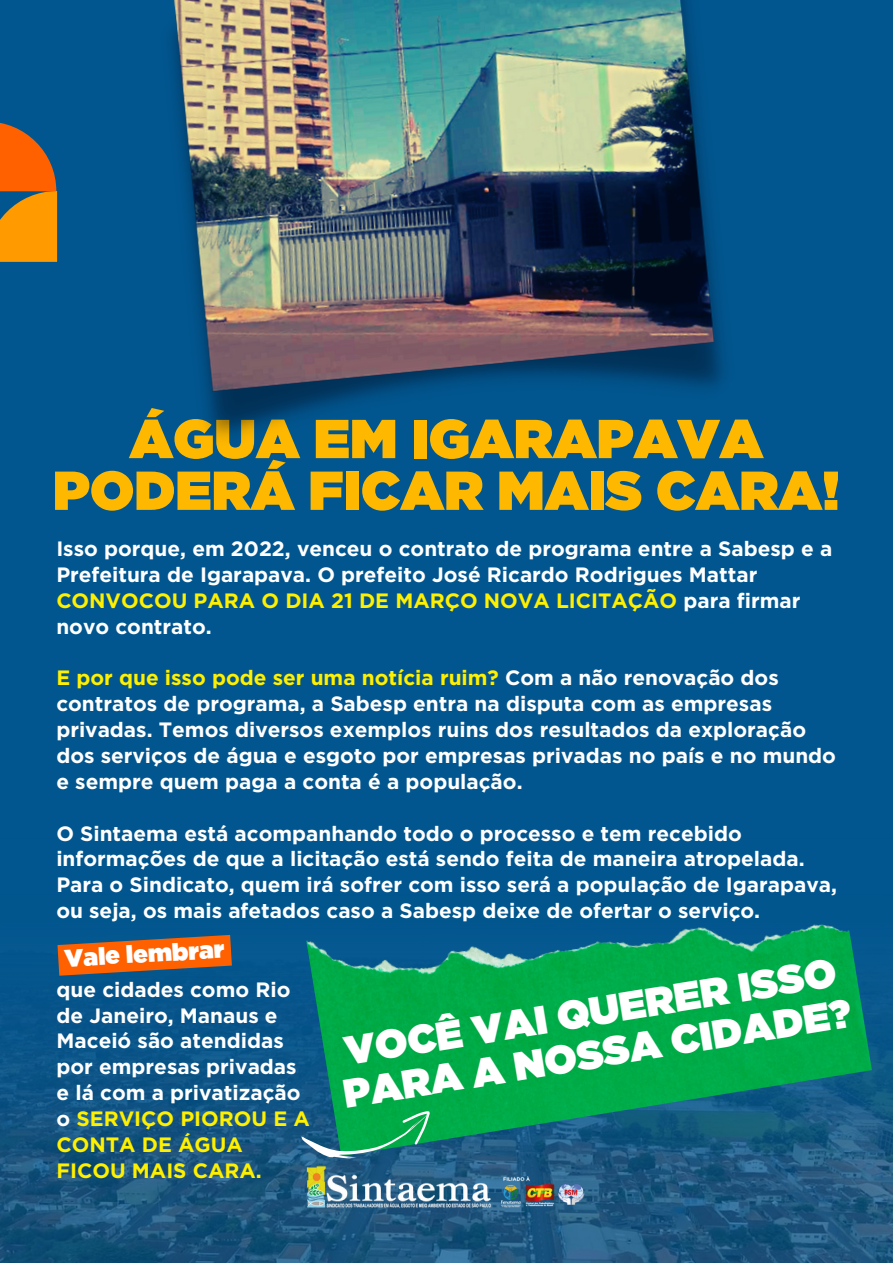
<style>
.page{position:relative;width:893px;height:1264px;background:#fff}
.page>*{position:absolute;margin:0;border:0;box-sizing:border-box;transform-origin:0 0}
.t1{font:900 54.6px/51.8px "Gotham";color:#ffb800;text-align:center}
.t2{font:900 40.05px/42.2px "Gotham";color:#fff}
.t3{font:900 24.3px "Gotham";color:#fff}
.t4{font:700 20.7px/25.8px "Gotham";color:#fff}
.s1{color:#fff000}
</style>
<div class="page">
<div style="left:0;top:0;width:892px;height:1262px;background:#02568f"></div>
<svg style="left:0;top:123px;width:57px;height:139px"></svg>
<img style="left:0;top:1161px;width:892px;height:101px">
<img style="left:303px;top:1161px;width:286px;height:51px">
<img style="left:0;top:975px;width:892px;height:186px">
<img style="left:306px;top:924px;width:565px;height:232px">
<svg style="left:297px;top:1109px;width:139px;height:63px;background:#248873"></svg>
<img style="left:172px;top:0;width:551px;height:435px">
<svg style="left:57px;top:934px;width:175px;height:41px"></svg>
<h1 class="t1" style="left:53px;top:416px;width:788px">ÁGUA EM IGARAPAVA<br>PODERÁ FICAR MAIS CARA!</h1>
<p class="t4" style="left:56px;top:537px;width:777px">Isso porque, em 2022, venceu o contrato de programa entre a Sabesp e a Prefeitura de Igarapava. O prefeito José Ricardo Rodrigues Mattar <span class="s1">CONVOCOU PARA O DIA 21 DE MARÇO NOVA LICITAÇÃO</span> para firmar novo contrato.</p>
<p class="t4" style="left:56px;top:666px;width:781px"><span class="s1">E por que isso pode ser uma notícia ruim?</span> Com a não renovação dos contratos de programa, a Sabesp entra na disputa com as empresas privadas. Temos diversos exemplos ruins dos resultados da exploração dos serviços de água e esgoto por empresas privadas no país e no mundo e sempre quem paga a conta é a população.</p>
<p class="t4" style="left:56px;top:821px;width:782px">O Sintaema está acompanhando todo o processo e tem recebido informações de que a licitação está sendo feita de maneira atropelada.<br>Para o Sindicato, quem irá sofrer com isso será a população de Igarapava, ou seja, os mais afetados caso a Sabesp deixe de ofertar o serviço.</p>
<h2 class="t2" style="left:334px;top:1033px;width:515px;rotate:-9deg">VOCÊ VAI QUERER ISSO<br>PARA A NOSSA CIDADE?</h2>
<p class="t3" style="left:64px;top:946px;width:161px;rotate:-3deg">Vale lembrar</p>
<p class="t4" style="left:57px;top:977px;width:255px">que cidades como Rio de Janeiro, Manaus e<br>Maceió são atendidas por empresas privadas e lá com a privatização o <span class="s1">SERVIÇO PIOROU E A<br>CONTA DE ÁGUA<br>FICOU MAIS CARA.</span></p>
</div>
